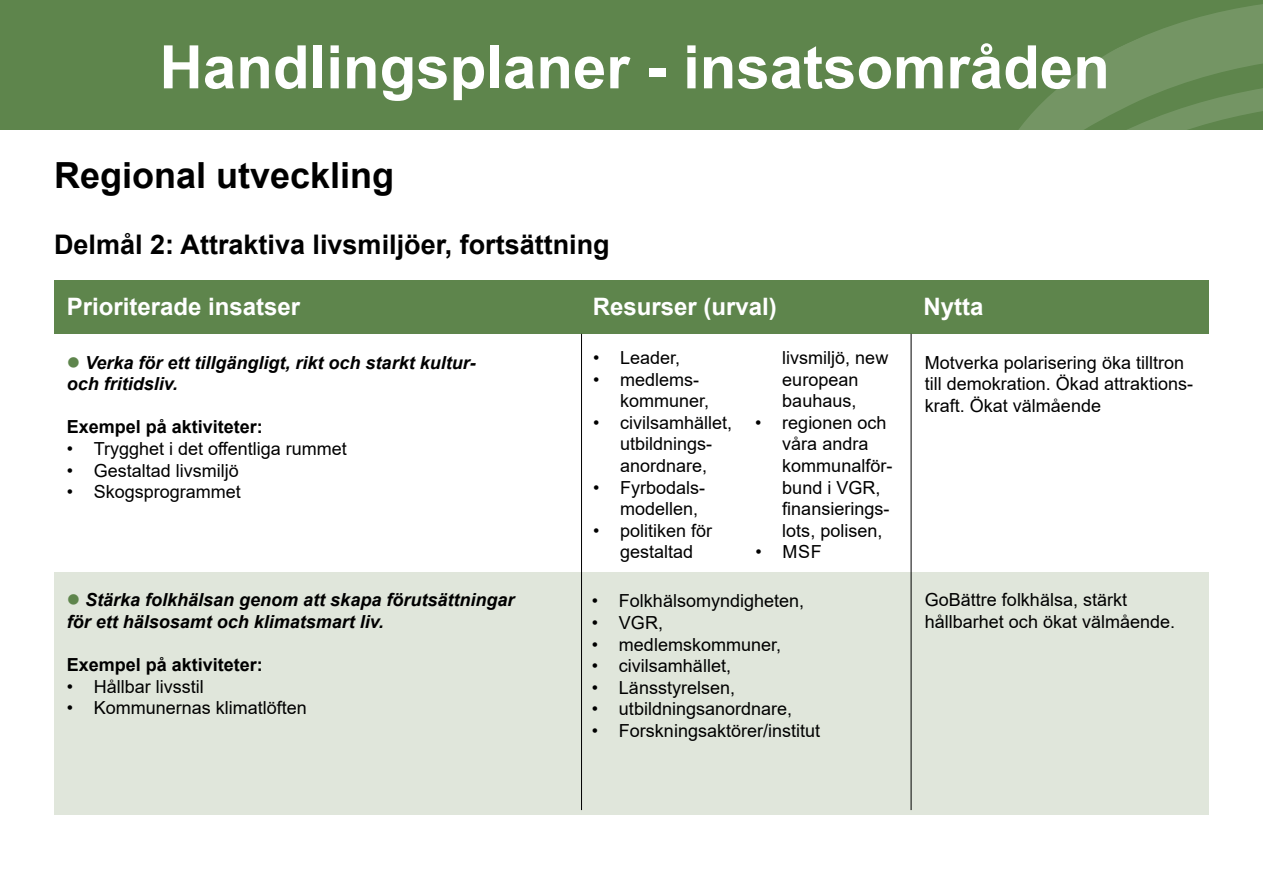
<style>
.page{position:relative;width:1263px;height:893px;background:#fff}
.page>*{position:absolute;margin:0;border:0;box-sizing:border-box;transform-origin:0 0}
.t1{font:700 60px "Arial";color:#fff}
.t2{font:700 36px "Arial";color:#000}
.t3{font:700 27px "Arial";color:#000}
.t4{font:700 24px "Arial";color:#fff}
.t5{font:18px/21.6px "Arial";color:#000}
.t6{font:italic 700 18px/21.6px "Arial";color:#000}
.t7{font:700 18px "Arial";color:#000}
.s1{color:#5e854c}
</style>
<div class="page">
<div style="left:54px;top:572px;width:1155px;height:242px;background:#e0e6db"></div>
<div style="left:0;top:0;width:1263px;height:130px;background:#5e854c"></div>
<svg style="left:747px;top:4px;width:516px;height:400px"></svg>
<div style="left:54px;top:281px;width:1155px;height:53px;background:#5e854c"></div>
<hr style="left:581px;top:334px;width:1px;height:476px;background:#000">
<hr style="left:911px;top:334px;width:1px;height:476px;background:#000">
<h1 class="t1" style="left:160px;top:25px;width:952px">Handlingsplaner - insatsområden</h1>
<h2 class="t2" style="left:54px;top:150px;width:342px">Regional utveckling</h2>
<h3 class="t3" style="left:54px;top:225px;width:557px">Delmål 2: Attraktiva livsmiljöer, fortsättning</h3>
<h3 class="t4" style="left:67px;top:290px;width:235px">Prioriterade insatser</h3>
<h3 class="t4" style="left:593px;top:290px;width:186px">Resurser (urval)</h3>
<h3 class="t4" style="left:923px;top:290px;width:61px">Nytta</h3>
<p class="t6" style="left:67px;top:352px;width:410px"><span class="s1">●</span> Verka för ett tillgängligt, rikt och starkt kultur&shy;och fritidsliv.</p>
<p class="t7" style="left:67px;top:414px;width:198px">Exempel på aktiviteter:</p>
<p class="t5" style="left:67px;top:438px;width:282px">• Trygghet i det offentliga rummet</p>
<p class="t5" style="left:67px;top:459px;width:174px">• Gestaltad livsmiljö</p>
<p class="t5" style="left:67px;top:481px;width:176px">• Skogsprogrammet</p>
<p class="t6" style="left:67px;top:590px;width:449px"><span class="s1">●</span> Stärka folkhälsan genom att skapa förutsättningar för ett hälsosamt och klimatsmart liv.</p>
<p class="t7" style="left:67px;top:652px;width:198px">Exempel på aktiviteter:</p>
<p class="t5" style="left:67px;top:675px;width:138px">• Hållbar livsstil</p>
<p class="t5" style="left:67px;top:697px;width:242px">• Kommunernas klimatlöften</p>
<p class="t5" style="left:593px;top:347px;width:89px">• Leader,</p>
<p class="t5" style="left:620px;top:368px;width:91px;text-indent:-27px">• medlems&shy;kommuner,</p>
<p class="t5" style="left:593px;top:411px;width:141px;text-align:center">• civilsamhället, utbildnings&shy;anordnare,</p>
<p class="t5" style="left:620px;top:476px;width:87px;text-indent:-27px">• Fyrbodals&shy;modellen,</p>
<p class="t5" style="left:593px;top:519px;width:121px;text-align:center">• politiken för gestaltad</p>
<p class="t5" style="left:782px;top:347px;width:108px">livsmiljö, new european bauhaus,</p>
<p class="t5" style="left:782px;top:411px;width:112px;text-indent:-27px">• regionen och våra andra kommunalför&shy;bund i VGR, finansierings&shy;lots, polisen,</p>
<p class="t5" style="left:756px;top:541px;width:68px">• MSF</p>
<p class="t5" style="left:592px;top:590px;width:214px">• Folkhälsomyndigheten,</p>
<p class="t5" style="left:592px;top:612px;width:73px">• VGR,</p>
<p class="t5" style="left:592px;top:633px;width:191px">• medlemskommuner,</p>
<p class="t5" style="left:592px;top:655px;width:141px">• civilsamhället,</p>
<p class="t5" style="left:592px;top:676px;width:145px">• Länsstyrelsen,</p>
<p class="t5" style="left:592px;top:698px;width:202px">• utbildningsanordnare,</p>
<p class="t5" style="left:592px;top:720px;width:230px">• Forskningsaktörer/institut</p>
<p class="t5" style="left:925px;top:351px;width:270px">Motverka polarisering öka tilltron till demokration. Ökad attraktions&shy;kraft. Ökat välmående</p>
<p class="t5" style="left:925px;top:589px;width:252px">GoBättre folkhälsa, stärkt hållbarhet och ökat välmående.</p>
</div>
